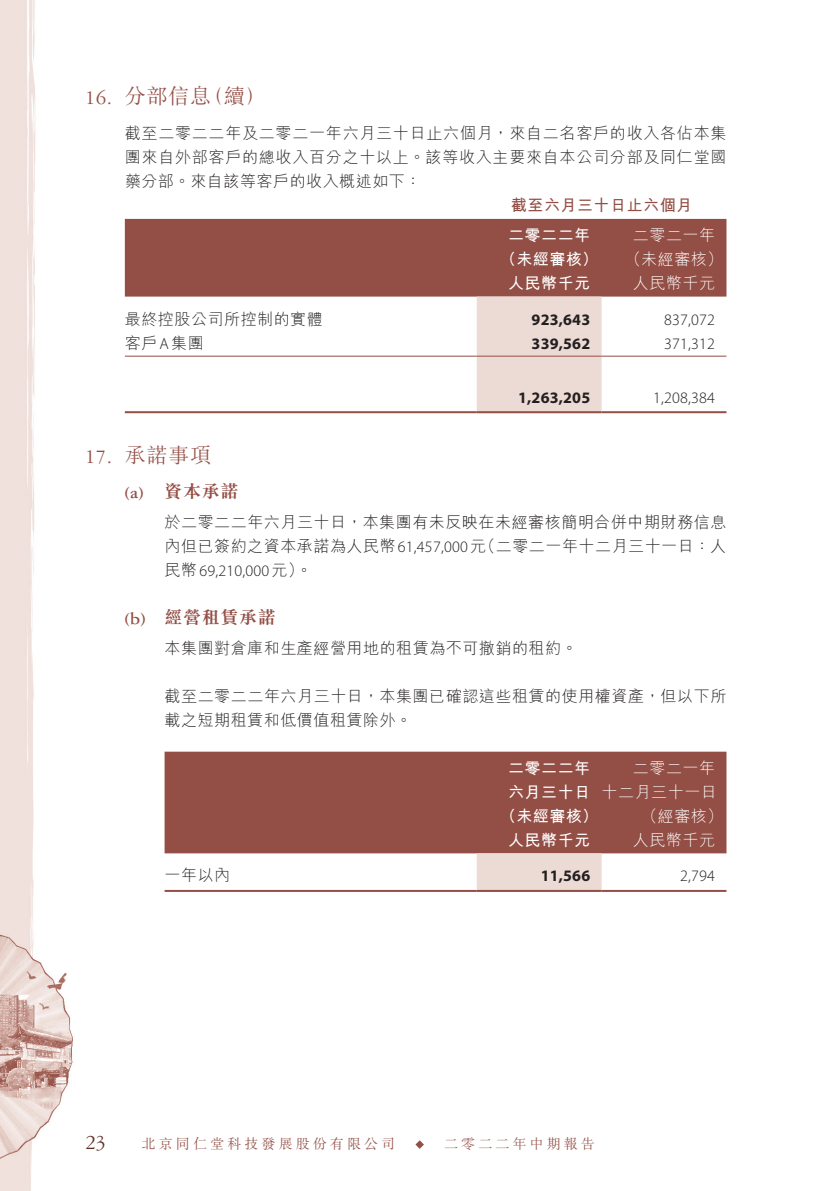
<style>
.page{position:relative;width:840px;height:1191px;background:#fff}
.page>*{position:absolute;margin:0;border:0;box-sizing:border-box;transform-origin:0 0}
.t1{font:22px "Garamond 3 LT Std";color:#612e27}
._01_H1{font:300 21px "M Sung HK";letter-spacing:.035em;color:#934e45}
._01_H1-2{font:21px "Garamond 3 LT Std";color:#934e45}
._02_H2{font:700 18px "M Sung HK";letter-spacing:.035em;color:#934e45}
._02_H2-2{font:700 18px "Garamond 3 LT Std";color:#934e45}
._00_txt{font:300 16px/24px "M Hei HK";letter-spacing:.035em;color:#231f20;text-align:justify}
._50_Table_txt{font:300 16px "M Hei HK";letter-spacing:.035em;color:#fff}
._50_Table_txt-2{font:700 16px "M Hei HK";letter-spacing:.03em;color:#fff}
._50_Table_txt-3{font:700 16px "Myriad Pro";letter-spacing:.01em;color:#231f20}
._50_Table_txt-4{font:300 16px "Myriad Pro";letter-spacing:.015em;color:#231f20}
._50_Table_txt-5{font:300 16px "M Hei HK";letter-spacing:.035em;color:#231f20}
._50_Table_txt-6{font:700 16px "M Hei HK";letter-spacing:.03em;color:#934e45}
.t2{font:300 14px "M Sung HK";letter-spacing:.22em;color:#934e45}
.s1{font-family:"Myriad Pro"}
</style>
<div class="page">
<img style="left:0;top:0;width:727px;height:1191px">
<svg style="left:415px;top:1140px;width:8px;height:8px"></svg>
<div style="left:125px;top:219px;width:601px;height:77px;background:#934e45"></div>
<div style="left:476px;top:296px;width:125px;height:115px;background:#ecdad4"></div>
<hr style="left:125px;top:356px;width:351px;height:1px;background:#934e45">
<hr style="left:476px;top:356px;width:125px;height:1px;background:#934e45">
<hr style="left:601px;top:356px;width:125px;height:1px;background:#934e45">
<hr style="left:125px;top:411px;width:351px;height:2px;background:#934e45">
<hr style="left:476px;top:411px;width:125px;height:2px;background:#934e45">
<hr style="left:601px;top:411px;width:125px;height:2px;background:#934e45">
<div style="left:164px;top:751px;width:562px;height:102px;background:#934e45"></div>
<div style="left:476px;top:853px;width:125px;height:37px;background:#ecdad4"></div>
<hr style="left:164px;top:890px;width:312px;height:2px;background:#934e45">
<hr style="left:476px;top:890px;width:125px;height:2px;background:#934e45">
<hr style="left:601px;top:890px;width:125px;height:2px;background:#934e45">
<p class="_01_H1-2" style="left:85px;top:86px;width:28px">16.</p>
<p class="_01_H1" style="left:125px;top:81px;width:88px">分部信息</p>
<p class="_01_H1" style="left:202px;top:81px;width:65px">（續(</p>
<p class="_00_txt" style="left:125px;top:121px;width:602px">截至二零二二年及二零二一年六月三十日止六個月，來自二名客戶的收入各佔本集團來自外部客戶的總收入百分之十以上。該等收入主要來自本公司分部及同仁堂國藥分部。來自該等客戶的收入概述如下：</p>
<p class="_50_Table_txt-6" style="left:510px;top:194px;width:183px">截至六月三十日止六個月</p>
<p class="_50_Table_txt" style="left:632px;top:227px;width:84px">二零二一年</p>
<p class="_50_Table_txt-2" style="left:508px;top:223px;width:84px">二零二二年</p>
<p class="_50_Table_txt-5" style="left:125px;top:310px;width:199px">最終控股公司所控制的實體</p>
<p class="_50_Table_txt-5" style="left:125px;top:334px;width:80px">客戶<span class="s1">A</span>集團</p>
<p class="_50_Table_txt-2" style="left:500px;top:247px;width:99px">（未經審核）</p>
<p class="_50_Table_txt" style="left:624px;top:251px;width:99px">（未經審核(</p>
<p class="_50_Table_txt-2" style="left:508px;top:271px;width:84px">人民幣千元</p>
<p class="_50_Table_txt" style="left:632px;top:275px;width:84px">人民幣千元</p>
<p class="_50_Table_txt-3" style="left:531px;top:309px;width:60px">923,643</p>
<p class="_50_Table_txt-4" style="left:663px;top:310px;width:52px">837,072</p>
<p class="_50_Table_txt-3" style="left:531px;top:333px;width:60px">339,562</p>
<p class="_50_Table_txt-4" style="left:663px;top:334px;width:52px">371,312</p>
<p class="_50_Table_txt-3" style="left:518px;top:387px;width:74px">1,263,205</p>
<p class="_50_Table_txt-4" style="left:652px;top:388px;width:63px">1,208,384</p>
<p class="_01_H1-2" style="left:85px;top:445px;width:28px">17.</p>
<p class="_01_H1" style="left:125px;top:440px;width:88px">承諾事項</p>
<p class="_02_H2-2" style="left:125px;top:483px;width:20px">)a(</p>
<p class="_02_H2-2" style="left:125px;top:608px;width:22px">)b(</p>
<p class="_02_H2" style="left:164px;top:482px;width:75px">資本承諾</p>
<p class="_00_txt" style="left:164px;top:510px;width:563px">於二零二二年六月三十日，本集團有未反映在未經審核簡明合併中期財務信息內但已簽約之資本承諾為人民幣<span class="s1">61,457,000</span> （元 二零二一年十二月三十一日：人民幣<span class="s1">69,210,000</span>元。(</p>
<p class="_02_H2" style="left:164px;top:608px;width:113px">經營租賃承諾</p>
<p class="_00_txt" style="left:164px;top:635px;width:414px">本集團對倉庫和生產經營用地的租賃為不可撤銷的租約。</p>
<p class="_00_txt" style="left:164px;top:683px;width:563px">截至二零二二年六月三十日，本集團已確認這些租賃的使用權資產，但以下所載之短期租賃和低價值租賃除外。</p>
<p class="_50_Table_txt-2" style="left:508px;top:756px;width:84px">二零二二年</p>
<p class="_50_Table_txt-2" style="left:508px;top:780px;width:84px">六月三十日</p>
<p class="_50_Table_txt" style="left:632px;top:759px;width:84px">二零二一年</p>
<p class="_50_Table_txt" style="left:601px;top:783px;width:117px">十二月三十一日</p>
<p class="_50_Table_txt" style="left:641px;top:807px;width:83px">（經審核(</p>
<p class="_50_Table_txt-2" style="left:500px;top:804px;width:99px">（未經審核）</p>
<p class="_50_Table_txt-5" style="left:164px;top:867px;width:67px">一年以內</p>
<p class="_50_Table_txt-2" style="left:508px;top:828px;width:84px">人民幣千元</p>
<p class="_50_Table_txt-3" style="left:540px;top:865px;width:51px">11,566</p>
<p class="_50_Table_txt" style="left:632px;top:831px;width:84px">人民幣千元</p>
<p class="_50_Table_txt-4" style="left:679px;top:866px;width:36px">2,794</p>
<h1 class="t1" style="left:85px;top:1130px;width:23px">23</h1>
<p class="t2" style="left:142px;top:1134px;width:255px">北京同仁堂科技發展股份有限公司</p>
<p class="t2" style="left:444px;top:1134px;width:152px">二零二二年中期報告</p>
</div>
